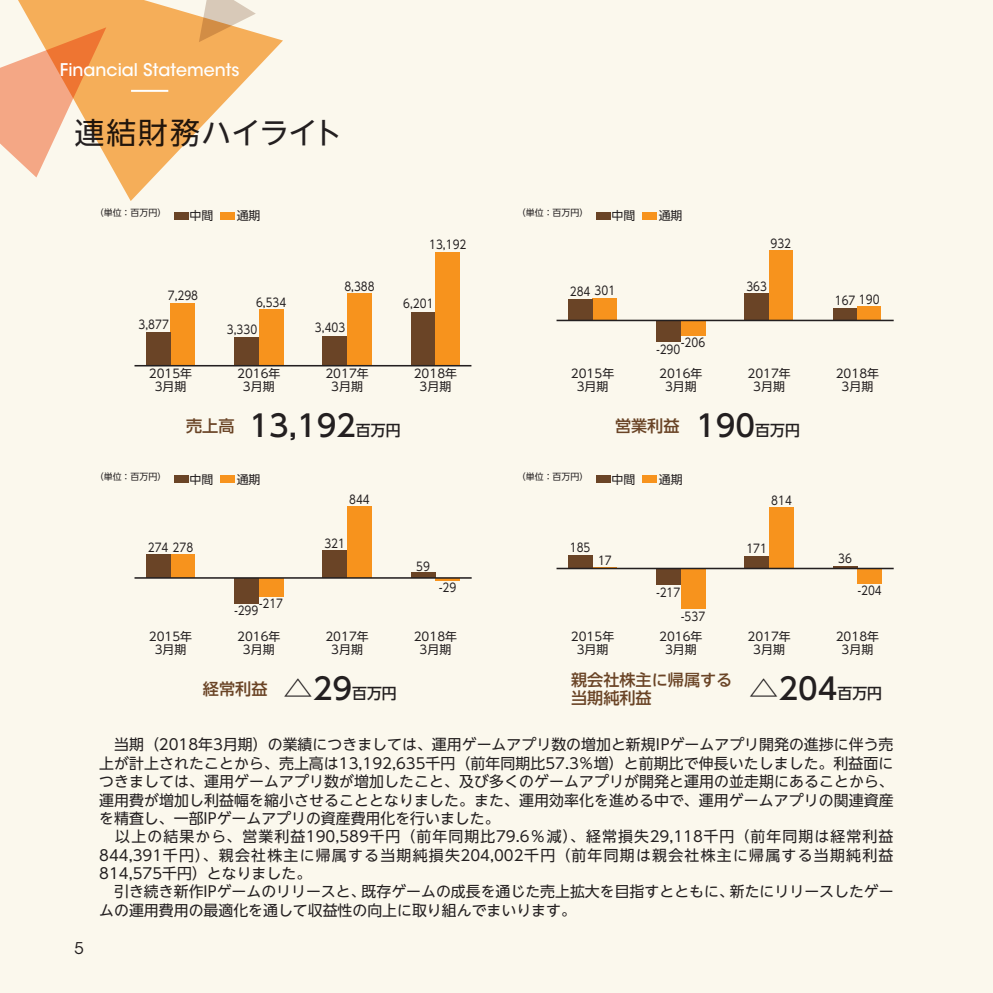
<style>
.page{position:relative;width:993px;height:993px;background:#fff}
.page>*{position:absolute;margin:0;border:0;box-sizing:border-box;transform-origin:0 0}
.t1{font:500 29.75px "UD Shin Go NT Pro";color:#231f20}
.t2{font:29.75px "UD Shin Go NT Pro";letter-spacing:.025em;color:#231f20}
.t3{font:500 17.32px "ITC Avant Garde Std";color:#fff}
.t4{font:500 16.1px/18.6px "UD Shin Go NT Pro";color:#6a4426}
.t5{font:16.1px "ITC Avant Garde Std";color:#231f20}
.t6{font:14.88px/18.4px "UD Shin Go NT Pro";letter-spacing:.005em;color:#231f20}
.t7{font:11.9px/12.6px "UD Shin Go NT Pro";color:#231f20;text-align:center}
.t8{font:11.9px "UD Shin Go NT Pro";color:#231f20;scale:.88 1}
.t9{font:8.92px "UD Shin Go NT Pro";color:#231f20}
.s1{font-size:14.88px}
.s2{font-size:29.75px;color:#231f20}
</style>
<div class="page">
<div style="left:0;top:0;width:992px;height:992px;background:#fbf8ed"></div>
<svg style="left:18px;top:0;width:265px;height:201px;fill:#f5ae59"></svg>
<svg style="left:0;top:27px;width:106px;height:150px"></svg>
<svg style="left:199px;top:0;width:57px;height:42px"></svg>
<hr style="left:131px;top:90px;width:37px;height:2px;background:#fff">
<div style="left:170px;top:303px;width:25px;height:62px;background:#f7931d"></div>
<div style="left:146px;top:332px;width:24px;height:33px;background:#6a4426"></div>
<div style="left:322px;top:336px;width:25px;height:29px;background:#6a4426"></div>
<div style="left:347px;top:293px;width:25px;height:72px;background:#f7931d"></div>
<div style="left:259px;top:309px;width:24px;height:56px;background:#f7931d"></div>
<div style="left:234px;top:337px;width:25px;height:28px;background:#6a4426"></div>
<div style="left:410px;top:312px;width:25px;height:53px;background:#6a4426"></div>
<div style="left:435px;top:252px;width:25px;height:113px;background:#f7931d"></div>
<hr style="left:134px;top:365px;width:337px;height:1px;background:#231f20">
<div style="left:220px;top:212px;width:15px;height:8px;background:#f7931d"></div>
<div style="left:174px;top:212px;width:15px;height:8px;background:#6a4426"></div>
<div style="left:592px;top:297px;width:25px;height:23px;background:#f7931d"></div>
<div style="left:768px;top:250px;width:24px;height:70px;background:#f7931d"></div>
<div style="left:680px;top:320px;width:25px;height:16px;background:#f7931d"></div>
<div style="left:567px;top:299px;width:25px;height:21px;background:#6a4426"></div>
<div style="left:655px;top:320px;width:25px;height:22px;background:#6a4426"></div>
<div style="left:744px;top:293px;width:24px;height:27px;background:#6a4426"></div>
<div style="left:832px;top:308px;width:25px;height:12px;background:#6a4426"></div>
<div style="left:857px;top:306px;width:23px;height:14px;background:#f7931d"></div>
<hr style="left:556px;top:319px;width:337px;height:2px;background:#231f20">
<div style="left:642px;top:212px;width:14px;height:8px;background:#f7931d"></div>
<div style="left:595px;top:212px;width:15px;height:8px;background:#6a4426"></div>
<div style="left:680px;top:568px;width:25px;height:40px;background:#f7931d"></div>
<div style="left:655px;top:568px;width:25px;height:16px;background:#6a4426"></div>
<div style="left:567px;top:554px;width:25px;height:14px;background:#6a4426"></div>
<div style="left:744px;top:555px;width:24px;height:13px;background:#6a4426"></div>
<div style="left:768px;top:507px;width:25px;height:61px;background:#f7931d"></div>
<div style="left:857px;top:568px;width:24px;height:15px;background:#f7931d"></div>
<hr style="left:832px;top:565px;width:25px;height:3px;background:#6a4426">
<hr style="left:556px;top:567px;width:337px;height:2px;background:#231f20">
<div style="left:642px;top:475px;width:14px;height:7px;background:#f7931d"></div>
<div style="left:595px;top:475px;width:15px;height:7px;background:#6a4426"></div>
<div style="left:259px;top:577px;width:24px;height:19px;background:#f7931d"></div>
<div style="left:170px;top:554px;width:25px;height:23px;background:#f7931d"></div>
<div style="left:347px;top:506px;width:25px;height:71px;background:#f7931d"></div>
<div style="left:146px;top:554px;width:24px;height:23px;background:#6a4426"></div>
<div style="left:322px;top:550px;width:25px;height:27px;background:#6a4426"></div>
<div style="left:234px;top:577px;width:25px;height:26px;background:#6a4426"></div>
<hr style="left:435px;top:577px;width:25px;height:3px;background:#f7931d">
<div style="left:410px;top:572px;width:25px;height:5px;background:#6a4426"></div>
<hr style="left:134px;top:577px;width:337px;height:1px;background:#231f20">
<div style="left:220px;top:475px;width:15px;height:7px;background:#f7931d"></div>
<div style="left:174px;top:475px;width:15px;height:7px;background:#6a4426"></div>
<p class="t3" style="left:60px;top:59px;width:181px">Financial Statements</p>
<h1 class="t2" style="left:74px;top:109px;width:269px">連結財務ハイライト</h1>
<p class="t9" style="left:95px;top:206px;width:73px">（単位：百万円）</p>
<p class="t7" style="left:189px;top:209px;width:25px">中間</p>
<p class="t7" style="left:237px;top:209px;width:25px">通期</p>
<p class="t9" style="left:516px;top:206px;width:73px">（単位：百万円）</p>
<p class="t7" style="left:611px;top:209px;width:25px">中間</p>
<p class="t7" style="left:658px;top:209px;width:25px">通期</p>
<p class="t8" style="left:429px;top:235px;width:44px">13,192</p>
<p class="t8" style="left:770px;top:233px;width:25px">932</p>
<p class="t8" style="left:168px;top:286px;width:36px">7,298</p>
<p class="t8" style="left:256px;top:292px;width:36px">6,534</p>
<p class="t8" style="left:344px;top:276px;width:36px">8,388</p>
<p class="t8" style="left:403px;top:294px;width:36px">6,201</p>
<p class="t8" style="left:569px;top:281px;width:53px">284 301</p>
<p class="t8" style="left:746px;top:276px;width:25px">363</p>
<p class="t8" style="left:858px;top:289px;width:25px">190</p>
<p class="t8" style="left:834px;top:291px;width:25px">167</p>
<p class="t8" style="left:139px;top:315px;width:36px">3,877</p>
<p class="t8" style="left:315px;top:318px;width:36px">3,403</p>
<p class="t8" style="left:227px;top:319px;width:36px">3,330</p>
<p class="t8" style="left:681px;top:333px;width:29px">-206</p>
<p class="t8" style="left:656px;top:339px;width:29px">-290</p>
<p class="t7" style="left:149px;top:366px;width:45px">2015年<br>3月期</p>
<p class="t7" style="left:237px;top:366px;width:45px">2016年<br>3月期</p>
<p class="t7" style="left:325px;top:366px;width:45px">2017年<br>3月期</p>
<p class="t7" style="left:413px;top:366px;width:45px">2018年<br>3月期</p>
<p class="t7" style="left:570px;top:366px;width:45px">2015年<br>3月期</p>
<p class="t7" style="left:659px;top:366px;width:45px">2016年<br>3月期</p>
<p class="t7" style="left:747px;top:366px;width:45px">2017年<br>3月期</p>
<p class="t7" style="left:835px;top:366px;width:45px">2018年<br>3月期</p>
<h1 class="t1" style="left:186px;top:401px;width:216px"><sup>売上高</sup> 13,192<span class="s1">百万円</span></h1>
<p class="t4" style="left:614px;top:416px;width:186px">営業利益 <span class="s2">190</span><sub>百万円</sub></p>
<p class="t9" style="left:95px;top:469px;width:73px">（単位：百万円）</p>
<p class="t7" style="left:189px;top:472px;width:25px">中間</p>
<p class="t7" style="left:237px;top:472px;width:25px">通期</p>
<p class="t9" style="left:516px;top:469px;width:73px">（単位：百万円）</p>
<p class="t7" style="left:611px;top:472px;width:25px">中間</p>
<p class="t7" style="left:658px;top:472px;width:25px">通期</p>
<p class="t8" style="left:349px;top:489px;width:25px">844</p>
<p class="t8" style="left:771px;top:490px;width:25px">814</p>
<p class="t8" style="left:148px;top:537px;width:53px">274 278</p>
<p class="t8" style="left:324px;top:534px;width:25px">321</p>
<p class="t8" style="left:416px;top:556px;width:17px">59</p>
<p class="t8" style="left:569px;top:537px;width:25px">185</p>
<p class="t8" style="left:598px;top:551px;width:17px">17</p>
<p class="t8" style="left:746px;top:539px;width:25px">171</p>
<p class="t8" style="left:837px;top:548px;width:17px">36</p>
<p class="t8" style="left:439px;top:577px;width:21px">-29</p>
<p class="t8" style="left:656px;top:582px;width:29px">-217</p>
<p class="t8" style="left:857px;top:580px;width:29px">-204</p>
<p class="t8" style="left:259px;top:594px;width:29px">-217</p>
<p class="t8" style="left:234px;top:600px;width:29px">-299</p>
<p class="t8" style="left:681px;top:606px;width:29px">-537</p>
<p class="t7" style="left:149px;top:629px;width:45px">2015年<br>3月期</p>
<p class="t7" style="left:325px;top:629px;width:45px">2017年<br>3月期</p>
<p class="t7" style="left:237px;top:629px;width:45px">2016年<br>3月期</p>
<p class="t7" style="left:413px;top:629px;width:45px">2018年<br>3月期</p>
<p class="t7" style="left:570px;top:629px;width:45px">2015年<br>3月期</p>
<p class="t7" style="left:747px;top:629px;width:45px">2017年<br>3月期</p>
<p class="t7" style="left:659px;top:629px;width:45px">2016年<br>3月期</p>
<p class="t7" style="left:835px;top:629px;width:45px">2018年<br>3月期</p>
<p class="t4" style="left:203px;top:679px;width:195px">経常利益 <span class="s2">△29</span><sub>百万円</sub></p>
<p class="t4" style="left:571px;top:669px;width:163px">親会社株主に帰属する当期純利益</p>
<h1 class="t1" style="left:748px;top:664px;width:135px">△204<span class="s1">百万円</span></h1>
<p class="t5" style="left:74px;top:938px;width:11px">5</p>
<p class="t6" style="left:99px;top:734px;width:795px">　当期（2018年3月期）の業績につきましては、運用ゲームアプリ数の増加と新規IPゲームアプリ開発の進捗に伴う売上が計上されたことから、売上高は13,192,635千円（前年同期比57.3％増）と前期比で伸長いたしました。利益面につきましては、運用ゲームアプリ数が増加したこと、及び多くのゲームアプリが開発と運用の並走期にあることから、運用費が増加し利益幅を縮小させることとなりました。また、運用効率化を進める中で、運用ゲームアプリの関連資産を精査し、一部IPゲームアプリの資産費用化を行いました。<br>　以上の結果から、営業利益190,589千円（前年同期比79.6％減）、経常損失29,118千円（前年同期は経常利益844,391千円）、親会社株主に帰属する当期純損失204,002千円（前年同期は親会社株主に帰属する当期純利益814,575千円）となりました。<br>　引き続き新作IPゲームのリリースと、既存ゲームの成長を通じた売上拡大を目指すとともに、新たにリリースしたゲームの運用費用の最適化を通して収益性の向上に取り組んでまいります。</p>
</div>
